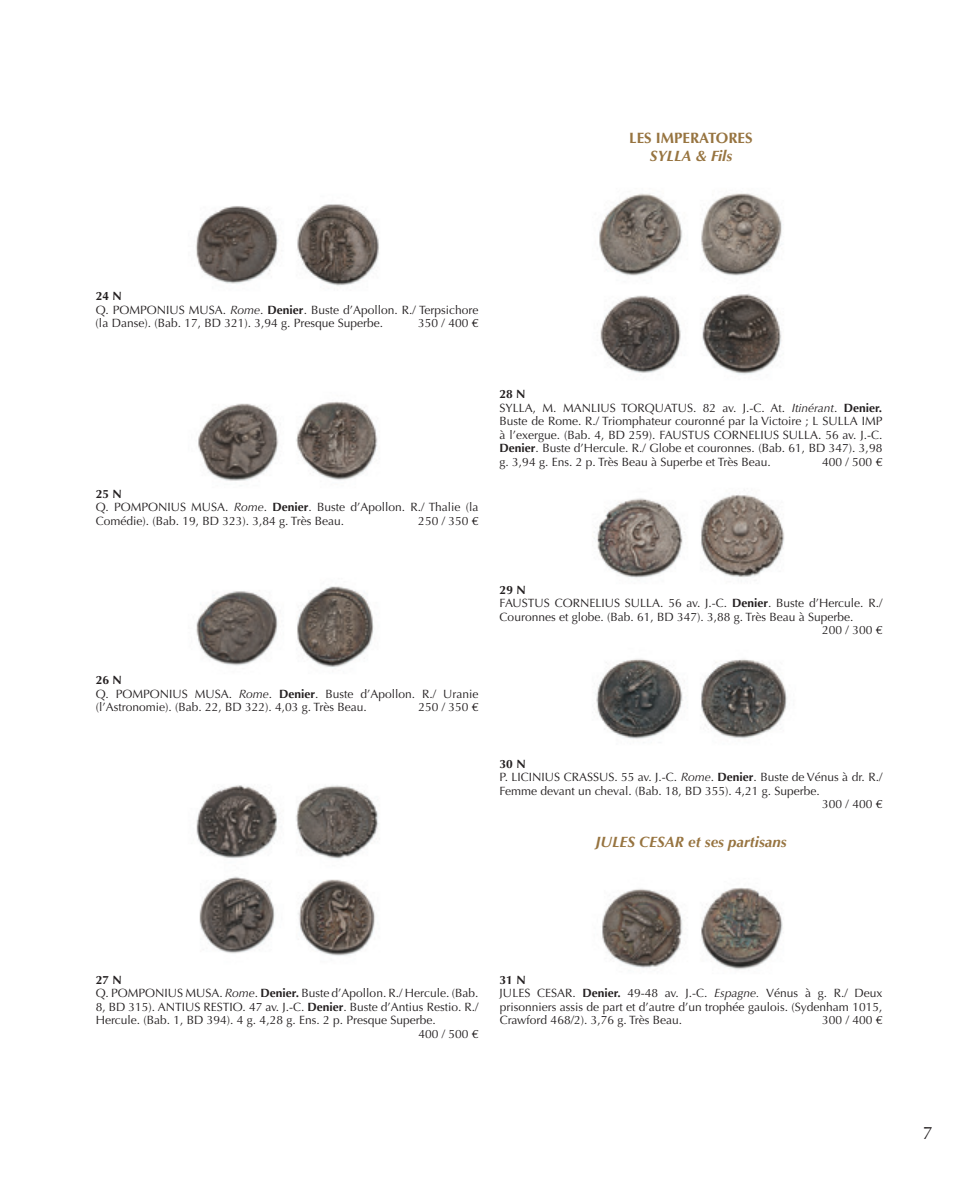
<style>
.page{position:relative;width:978px;height:1191px;background:#fff}
.page>*{position:absolute;margin:0;border:0;box-sizing:border-box;transform-origin:0 0}
.t1{font:18px "Optima";color:#231f20}
.t2{font:italic 700 15px "Optima";color:#977440}
.t3{font:700 15px "Optima";color:#977440}
.t4{font:12px/13.5px "Optima";color:#231f20}
.t5{font:700 12px "Optima";color:#231f20}
.s1{font-weight:700}
.s2{font-style:italic}
</style>
<div class="page">
<img style="left:196px;top:204px;width:183px;height:82px">
<img style="left:198px;top:401px;width:180px;height:80px">
<img style="left:196px;top:586px;width:178px;height:82px">
<img style="left:594px;top:494px;width:190px;height:84px">
<img style="left:595px;top:659px;width:192px;height:80px">
<img style="left:602px;top:887px;width:181px;height:83px">
<img style="left:196px;top:785px;width:183px;height:171px">
<img style="left:599px;top:193px;width:183px;height:182px">
<p class="t3" style="left:629px;top:129px;width:125px">LES IMPERATORES</p>
<p class="t2" style="left:650px;top:147px;width:84px">SYLLA &amp; Fils</p>
<p class="t4" style="left:96px;top:290px;width:384px"><span class="s1">24 N<br></span>Q. POMPONIUS MUSA. <span class="s2">Rome</span>. <span class="s1">Denier</span>. Buste d’Apollon. R./ Terpsichore (la Danse). (Bab. 17, BD 321). 3,94 g. Presque Superbe.</p>
<p class="t4" style="left:418px;top:317px;width:62px">350 / 400 €</p>
<p class="t4" style="left:96px;top:487px;width:384px"><span class="s1">25 N<br></span>Q. POMPONIUS MUSA. <span class="s2">Rome</span>. <span class="s1">Denier</span>. Buste d’Apollon. R./ Thalie (la<br>Comédie). (Bab. 19, BD 323). 3,84 g. Très Beau.</p>
<p class="t4" style="left:418px;top:514px;width:62px">250 / 350 €</p>
<p class="t4" style="left:500px;top:387px;width:384px"><span class="s1">28 N<br></span>SYLLA, M. MANLIUS TORQUATUS. 82 av. J.-C. At. <span class="s2">Itinérant</span>. <span class="s1">Denier.<br></span>Buste de Rome. R./ Triomphateur couronné par la Victoire ; L SULLA IMP à l’exergue. (Bab. 4, BD 259). FAUSTUS CORNELIUS SULLA. 56 av. J.-C.<br><span class="s1">Denier</span>. Buste d’Hercule. R./ Globe et couronnes. (Bab. 61, BD 347). 3,98 g. 3,94 g. Ens. 2 p. Très Beau à Superbe et Très Beau.</p>
<p class="t4" style="left:822px;top:455px;width:62px">400 / 500 €</p>
<p class="t4" style="left:96px;top:673px;width:384px"><span class="s1">26 N<br></span>Q. POMPONIUS MUSA. <span class="s2">Rome</span>. <span class="s1">Denier</span>. Buste d’Apollon. R./ Uranie (l’Astronomie). (Bab. 22, BD 322). 4,03 g. Très Beau.</p>
<p class="t4" style="left:418px;top:700px;width:62px">250 / 350 €</p>
<p class="t5" style="left:500px;top:583px;width:28px">29 N</p>
<p class="t4" style="left:500px;top:596px;width:384px">FAUSTUS CORNELIUS SULLA. 56 av. J.-C. <span class="s1">Denier</span>. Buste d’Hercule. R./</p>
<p class="t4" style="left:500px;top:610px;width:355px">Couronnes et globe. (Bab. 61, BD 347). 3,88 g. Très Beau à Superbe.</p>
<p class="t4" style="left:822px;top:623px;width:62px">200 / 300 €</p>
<p class="t5" style="left:500px;top:757px;width:28px">30 N</p>
<p class="t4" style="left:500px;top:770px;width:384px">P. LICINIUS CRASSUS. 55 av. J.-C. <span class="s2">Rome</span>. <span class="s1">Denier</span>. Buste de Vénus à dr. R./</p>
<p class="t4" style="left:500px;top:784px;width:322px">Femme devant un cheval. (Bab. 18, BD 355). 4,21 g. Superbe.</p>
<p class="t4" style="left:822px;top:797px;width:62px">300 / 400 €</p>
<p class="t2" style="left:595px;top:833px;width:193px">JULES CESAR et ses partisans</p>
<p class="t5" style="left:96px;top:973px;width:28px">27 N</p>
<p class="t4" style="left:96px;top:986px;width:384px">Q. POMPONIUS MUSA. <span class="s2">Rome</span>. <span class="s1">Denier.</span> Buste d’Apollon. R./ Hercule. (Bab.</p>
<p class="t4" style="left:96px;top:1000px;width:384px">8, BD 315). ANTIUS RESTIO. 47 av. J.-C. <span class="s1">Denier</span>. Buste d’Antius Restio. R./</p>
<p class="t4" style="left:96px;top:1013px;width:342px">Hercule. (Bab. 1, BD 394). 4 g. 4,28 g. Ens. 2 p. Presque Superbe.</p>
<p class="t4" style="left:418px;top:1027px;width:62px">400 / 500 €</p>
<p class="t4" style="left:500px;top:973px;width:384px"><span class="s1">31 N<br></span>JULES CESAR. <span class="s1">Denier.</span> 49-48 av. J.-C. <span class="s2">Espagne.</span> Vénus à g. R./ Deux prisonniers assis de part et d’autre d’un trophée gaulois. (Sydenham 1015, Crawford 468/2). 3,76 g. Très Beau.</p>
<p class="t4" style="left:822px;top:1013px;width:62px">300 / 400 €</p>
<h1 class="t1" style="left:923px;top:1123px;width:12px">7</h1>
</div>
